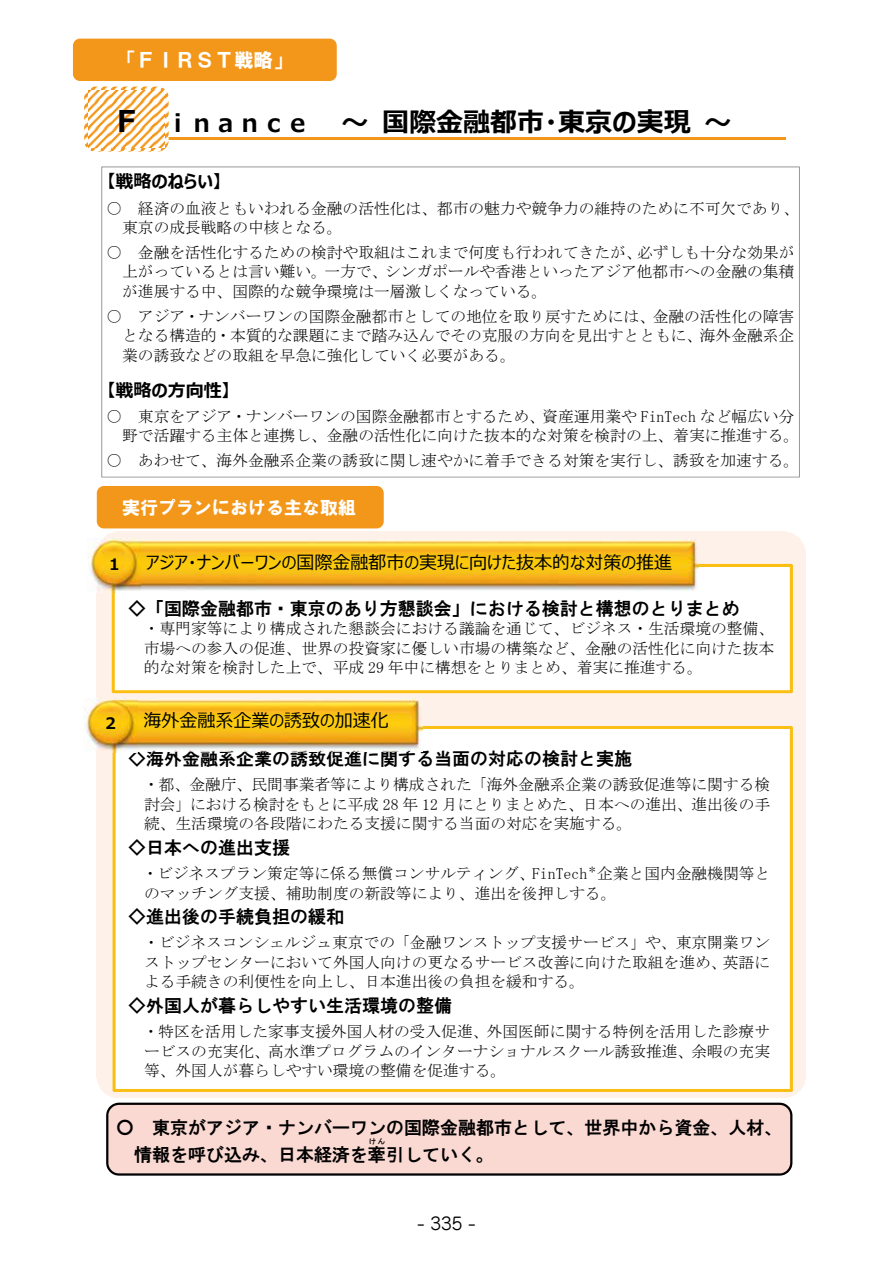
<style>
.page{position:relative;width:893px;height:1263px;background:#fff}
.page>*{position:absolute;margin:0;border:0;box-sizing:border-box;transform-origin:0 0}
.t1{font:700 27px "Meiryo UI";color:#000}
.t2{font:19.5px "HG Soei Kakugothic UB";color:#fff}
.t3{font:18px/27px "HGS Gothic E";color:#000}
.t4{font:18px "Meiryo UI";color:#000}
.t5{font:700 18px "Meiryo UI";color:#000}
.t6{font:18px "HG Soei Kakugothic UB";color:#fff}
.t7{font:16.95px "Jun 201 Pro";color:#000}
.t8{font:15.75px/19.5px "MS Mincho";color:#000;text-align:justify}
.t9{font:700 15.75px "Meiryo UI";color:#000}
.t10{font:7.5px "HGS Gothic E";color:#000}
.s1{font-size:30px}
.s2{font-size:24px}
</style>
<div class="page">
<div style="left:97px;top:531px;width:709px;height:567px;background:#fef1e9"></div>
<svg style="left:101px;top:167px;width:699px;height:310px"></svg>
<img style="left:168px;top:94px;width:618px;height:46px">
<hr style="left:166px;top:137px;width:619px;height:2px;background:#f3971b">
<svg style="left:84px;top:87px;width:85px;height:65px"></svg>
<img style="left:88px;top:91px;width:77px;height:57px">
<div style="left:97px;top:486px;width:287px;height:42px;background:#f3971b;border-radius:7px"></div>
<svg style="left:113px;top:726px;width:680px;height:366px"></svg>
<img style="left:107px;top:698px;width:315px;height:54px">
<img style="left:84px;top:699px;width:53px;height:53px">
<svg style="left:112px;top:564px;width:681px;height:129px"></svg>
<img style="left:109px;top:540px;width:589px;height:53px">
<img style="left:88px;top:539px;width:53px;height:53px">
<div style="left:106px;top:1103px;width:686px;height:72px;background:#fad9d3"></div>
<div style="left:73px;top:39px;width:264px;height:42px;background:#f3971b;border-radius:7px"></div>
<p class="t2" style="left:117px;top:50px;width:177px">「ＦＩＲＳＴ戦略」</p>
<h1 class="t1" style="left:111px;top:103px;width:622px"><span class="s1">Ｆ</span> <span class="s2">ｉｎａｎｃｅ</span> 〜 国際⾦融都市・東京の実現 〜</h1>
<p class="t5" style="left:106px;top:169px;width:117px">【戦略のねらい】</p>
<p class="t8" style="left:122px;top:198px;width:678px;text-indent:-16px">○ 経済の血液ともいわれる金融の活性化は、都市の魅力や競争力の維持のために不可欠であり、東京の成長戦略の中核となる。</p>
<p class="t8" style="left:122px;top:242px;width:674px;text-indent:-16px">○ 金融を活性化するための検討や取組はこれまで何度も行われてきたが、必ずしも十分な効果が上がっているとは言い難い。一方で、シンガポールや香港といったアジア他都市への金融の集積が進展する中、国際的な競争環境は一層激しくなっている。</p>
<p class="t8" style="left:122px;top:306px;width:674px;text-indent:-16px">○ アジア・ナンバーワンの国際金融都市としての地位を取り戻すためには、金融の活性化の障害となる構造的・本質的な課題にまで踏み込んでその克服の方向を見出すとともに、海外金融系企業の誘致などの取組を早急に強化していく必要がある。</p>
<p class="t5" style="left:106px;top:378px;width:126px">【戦略の⽅向性】</p>
<p class="t8" style="left:122px;top:406px;width:678px;text-indent:-16px">○ 東京をアジア・ナンバーワンの国際金融都市とするため、資産運用業や FinTech など幅広い分野で活躍する主体と連携し、金融の活性化に向けた抜本的な対策を検討の上、着実に推進する。</p>
<p class="t8" style="left:106px;top:451px;width:694px">○ あわせて、海外金融系企業の誘致に関し速やかに着手できる対策を実行し、誘致を加速する。</p>
<p class="t6" style="left:122px;top:498px;width:235px">実行プランにおける主な取組</p>
<p class="t9" style="left:106px;top:553px;width:17px">１</p>
<p class="t4" style="left:146px;top:550px;width:528px">アジア・ナンバーワンの国際⾦融都市の実現に向けた抜本的な対策の推進</p>
<p class="t3" style="left:128px;top:595px;width:613px">◇「国際金融都市・東京のあり方懇談会」における検討と構想のとりまとめ</p>
<p class="t8" style="left:144px;top:619px;width:632px">・専門家等により構成された懇談会における議論を通じて、ビジネス・生活環境の整備、市場への参入の促進、世界の投資家に優しい市場の構築など、金融の活性化に向けた抜本的な対策を検討した上で、平成 29 年中に構想をとりまとめ、着実に推進する。</p>
<p class="t9" style="left:103px;top:713px;width:17px">２</p>
<p class="t4" style="left:143px;top:708px;width:247px">海外⾦融系企業の誘致の加速化</p>
<p class="t3" style="left:128px;top:745px;width:505px">◇海外金融系企業の誘致促進に関する当面の対応の検討と実施</p>
<p class="t8" style="left:144px;top:775px;width:628px">・都、金融庁、民間事業者等により構成された「海外金融系企業の誘致促進等に関する検討会」における検討をもとに平成 28 年 12 月にとりまとめた、日本への進出、進出後の手続、生活環境の各段階にわたる支援に関する当面の対応を実施する。</p>
<p class="t3" style="left:128px;top:834px;width:163px">◇日本への進出支援</p>
<p class="t8" style="left:143px;top:863px;width:629px">・ビジネスプラン策定等に係る無償コンサルティング、FinTech<sup>＊</sup>企業と国内金融機関等とのマッチング支援、補助制度の新設等により、進出を後押しする。</p>
<p class="t3" style="left:128px;top:903px;width:217px">◇進出後の手続負担の緩和</p>
<p class="t8" style="left:144px;top:933px;width:628px">・ビジネスコンシェルジュ東京での「金融ワンストップ支援サービス」や、東京開業ワンストップセンターにおいて外国人向けの更なるサービス改善に向けた取組を進め、英語による手続きの利便性を向上し、日本進出後の負担を緩和する。</p>
<p class="t3" style="left:128px;top:992px;width:325px">◇外国人が暮らしやすい生活環境の整備</p>
<p class="t8" style="left:143px;top:1022px;width:628px">・特区を活用した家事支援外国人材の受入促進、外国医師に関する特例を活用した診療サービスの充実化、高水準プログラムのインターナショナルスクール誘致推進、余暇の充実等、外国人が暮らしやすい環境の整備を促進する。</p>
<p class="t3" style="left:134px;top:1114px;width:650px;text-indent:-18px">○ 東京がアジア・ナンバーワンの国際金融都市として、世界中から資金、人材、情報を呼び込み、日本経済を牽引していく。</p>
<p class="t10" style="left:369px;top:1138px;width:18px">けん</p>
<p class="t7" style="left:417px;top:1210px;width:60px">- 335 -</p>
</div>
